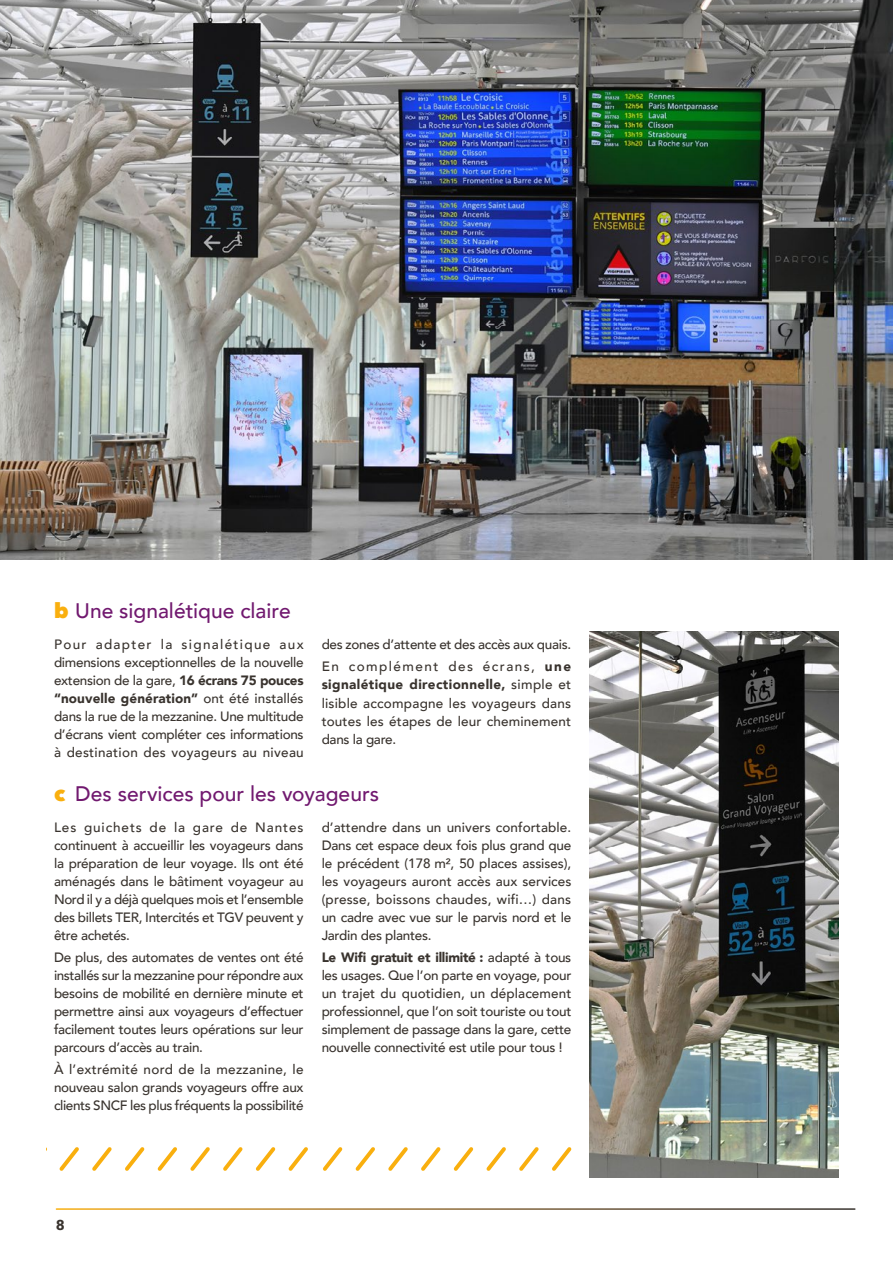
<style>
.page{position:relative;width:893px;height:1263px;background:#fff}
.page>*{position:absolute;margin:0;border:0;box-sizing:border-box;transform-origin:0 0}
.t1{font:500 21px "Avenir";color:#71196f}
.t2{font:700 14.1px "Avenir Next";color:#39332e}
.TxtCourant{font:500 13.5px/18px "Avenir";letter-spacing:-.02em;color:#39332e;text-align:justify}
.s1{font-family:"Avenir Next";font-weight:800;color:#f9af0e}
.s2{font-weight:900}
</style>
<div class="page">
<img style="left:589px;top:631px;width:250px;height:547px">
<img style="left:0;top:0;width:893px;height:559px">
<svg style="left:323px;top:1147px;width:20px;height:24px"></svg>
<svg style="left:355px;top:1147px;width:20px;height:24px"></svg>
<svg style="left:388px;top:1147px;width:20px;height:24px"></svg>
<svg style="left:421px;top:1147px;width:20px;height:24px"></svg>
<svg style="left:453px;top:1147px;width:21px;height:24px"></svg>
<svg style="left:486px;top:1147px;width:20px;height:24px"></svg>
<svg style="left:552px;top:1147px;width:19px;height:24px"></svg>
<svg style="left:519px;top:1147px;width:20px;height:24px"></svg>
<svg style="left:92px;top:1147px;width:20px;height:24px"></svg>
<svg style="left:125px;top:1147px;width:20px;height:24px"></svg>
<svg style="left:157px;top:1147px;width:20px;height:24px"></svg>
<svg style="left:190px;top:1147px;width:20px;height:24px"></svg>
<svg style="left:223px;top:1147px;width:20px;height:24px"></svg>
<svg style="left:288px;top:1147px;width:20px;height:24px"></svg>
<svg style="left:255px;top:1147px;width:21px;height:24px"></svg>
<svg style="left:59px;top:1147px;width:20px;height:24px"></svg>
<p class="t1" style="left:54px;top:593px;width:238px"><span class="s1">b</span> Une signalétique claire</p>
<p class="TxtCourant" style="left:54px;top:635px;width:251px">Pour adapter la signalétique aux dimensions exceptionnelles de la nouvelle extension de la gare, <span class="s2">16 écrans 75 pouces “nouvelle génération”</span> ont été installés dans la rue de la mezzanine. Une multitude d’écrans vient compléter ces informations à destination des voyageurs au niveau</p>
<p class="TxtCourant" style="left:322px;top:635px;width:251px">des zones d’attente et des accès aux quais.</p>
<p class="TxtCourant" style="left:322px;top:657px;width:251px">En complément des écrans, <span class="s2">une signalétique directionnelle,</span> simple et lisible accompagne les voyageurs dans toutes les étapes de leur cheminement dans la gare.</p>
<p class="t1" style="left:54px;top:775px;width:327px"><span class="s1">c</span> Des services pour les voyageurs</p>
<p class="TxtCourant" style="left:54px;top:817px;width:251px">Les guichets de la gare de Nantes continuent à accueillir les voyageurs dans la préparation de leur voyage. Ils ont été aménagés dans le bâtiment voyageur au Nord il y a déjà quelques mois et l’ensemble des billets TER, Intercités et TGV peuvent y être achetés.</p>
<p class="TxtCourant" style="left:54px;top:947px;width:251px">De plus, des automates de ventes ont été installés sur la mezzanine pour répondre aux besoins de mobilité en dernière minute et permettre ainsi aux voyageurs d’effectuer facilement toutes leurs opérations sur leur parcours d’accès au train.</p>
<p class="TxtCourant" style="left:54px;top:1060px;width:251px">À l’extrémité nord de la mezzanine, le nouveau salon grands voyageurs offre aux clients SNCF les plus fréquents la possibilité</p>
<p class="TxtCourant" style="left:322px;top:817px;width:251px">d’attendre dans un univers confortable.<br>Dans cet espace deux fois plus grand que le précédent (178 m², 50 places assises), les voyageurs auront accès aux services (presse, boissons chaudes, wifi…) dans un cadre avec vue sur le parvis nord et le Jardin des plantes.</p>
<p class="TxtCourant" style="left:322px;top:947px;width:251px"><span class="s2">Le Wifi gratuit et illimité :</span> adapté à tous les usages. Que l’on parte en voyage, pour un trajet du quotidien, un déplacement professionnel, que l’on soit touriste ou tout simplement de passage dans la gare, cette nouvelle connectivité est utile pour tous !</p>
<p class="t2" style="left:56px;top:1213px;width:11px">8</p>
</div>
